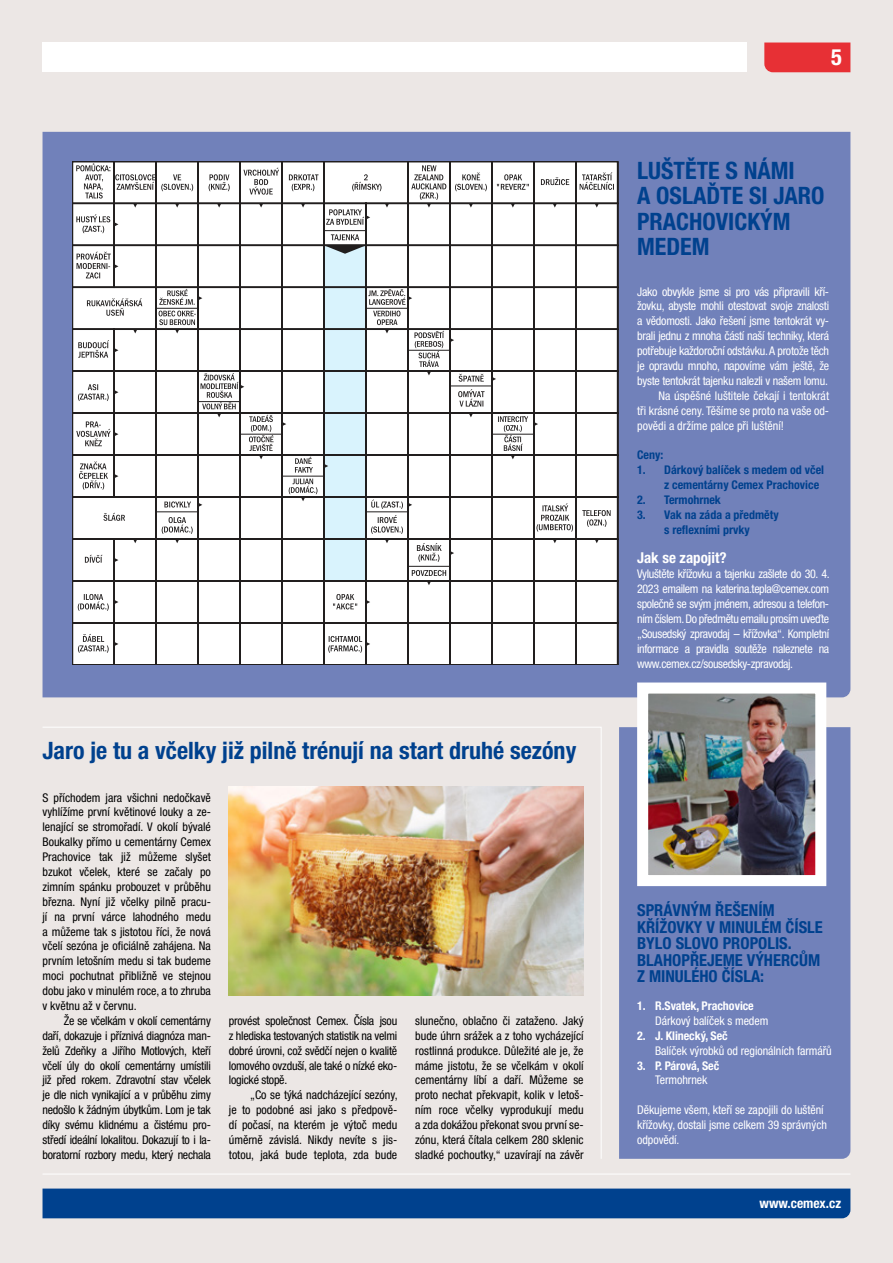
<style>
.page{position:relative;width:893px;height:1263px;background:#ece7e5}
.page>*{position:absolute;margin:0;border:0;box-sizing:border-box;transform-origin:0 0}
.t1{font:700 condensed 24px/25.5px "Helvetica Neue LT Pro";color:#00418e}
.t2{font:700 condensed 22.5px "Helvetica Neue LT Pro";color:#fff}
.t3{font:700 condensed 16.5px/16.5px "Helvetica Neue LT Pro";color:#00418e}
.t4{font:700 condensed 15px "Helvetica Neue LT Pro";color:#fff}
.t5{font:700 condensed 13.5px "Helvetica Neue LT Pro";color:#fff}
.t6{font:condensed 12px/14.9px "Helvetica Neue LT Pro";color:#000;text-align:justify}
.t7{font:condensed 12px/14.9px "Helvetica Neue LT Pro";letter-spacing:-.005em;color:#fff;text-align:justify}
.t8{font:700 condensed 12px/14.9px "Helvetica Neue LT Pro";color:#00418e}
.t9{font:700 condensed 12px "Helvetica Neue LT Pro";letter-spacing:-.005em;color:#fff}
</style>
<div class="page">
<hr style="left:43px;top:1174px;width:807px;height:1px;background:#fff">
<div style="left:43px;top:1188px;width:807px;height:30px;background:#00418e"></div>
<div style="left:764px;top:43px;width:86px;height:29px;background:#e73035"></div>
<div style="left:43px;top:43px;width:704px;height:29px;background:#fff"></div>
<div style="left:43px;top:132px;width:807px;height:565px;background:#7181ba"></div>
<svg style="left:73px;top:162px;width:544px;height:502px;background:#e7e8e9"></svg>
<hr style="left:450px;top:664px;width:42px;height:1px;background:#211e1e">
<hr style="left:617px;top:203px;width:2px;height:42px;background:#211e1e">
<hr style="left:282px;top:664px;width:42px;height:1px;background:#211e1e">
<hr style="left:617px;top:497px;width:2px;height:42px;background:#211e1e">
<hr style="left:72px;top:581px;width:1px;height:42px;background:#211e1e">
<hr style="left:72px;top:455px;width:1px;height:42px;background:#211e1e">
<hr style="left:617px;top:245px;width:2px;height:42px;background:#211e1e">
<hr style="left:450px;top:161px;width:42px;height:1px;background:#211e1e">
<hr style="left:282px;top:161px;width:42px;height:1px;background:#211e1e">
<hr style="left:617px;top:329px;width:2px;height:42px;background:#211e1e">
<hr style="left:156px;top:664px;width:42px;height:1px;background:#211e1e">
<hr style="left:324px;top:664px;width:42px;height:1px;background:#211e1e">
<hr style="left:534px;top:664px;width:42px;height:1px;background:#211e1e">
<hr style="left:198px;top:161px;width:42px;height:1px;background:#211e1e">
<hr style="left:408px;top:664px;width:42px;height:1px;background:#211e1e">
<hr style="left:576px;top:161px;width:42px;height:1px;background:#211e1e">
<hr style="left:617px;top:161px;width:2px;height:42px;background:#211e1e">
<hr style="left:72px;top:203px;width:1px;height:42px;background:#211e1e">
<hr style="left:534px;top:161px;width:42px;height:1px;background:#211e1e">
<hr style="left:617px;top:539px;width:2px;height:42px;background:#211e1e">
<hr style="left:72px;top:161px;width:1px;height:42px;background:#211e1e">
<hr style="left:72px;top:161px;width:42px;height:1px;background:#211e1e">
<hr style="left:114px;top:664px;width:42px;height:1px;background:#211e1e">
<hr style="left:72px;top:287px;width:1px;height:42px;background:#211e1e">
<hr style="left:72px;top:539px;width:1px;height:42px;background:#211e1e">
<hr style="left:240px;top:161px;width:42px;height:1px;background:#211e1e">
<hr style="left:324px;top:161px;width:84px;height:1px;background:#211e1e">
<hr style="left:617px;top:623px;width:2px;height:42px;background:#211e1e">
<hr style="left:576px;top:664px;width:42px;height:1px;background:#211e1e">
<hr style="left:492px;top:664px;width:42px;height:1px;background:#211e1e">
<hr style="left:72px;top:371px;width:1px;height:42px;background:#211e1e">
<hr style="left:617px;top:413px;width:2px;height:42px;background:#211e1e">
<hr style="left:72px;top:245px;width:1px;height:42px;background:#211e1e">
<hr style="left:156px;top:161px;width:42px;height:1px;background:#211e1e">
<hr style="left:617px;top:287px;width:2px;height:42px;background:#211e1e">
<hr style="left:492px;top:161px;width:42px;height:1px;background:#211e1e">
<hr style="left:240px;top:664px;width:42px;height:1px;background:#211e1e">
<hr style="left:617px;top:371px;width:2px;height:42px;background:#211e1e">
<hr style="left:366px;top:664px;width:42px;height:1px;background:#211e1e">
<hr style="left:114px;top:161px;width:42px;height:1px;background:#211e1e">
<hr style="left:198px;top:664px;width:42px;height:1px;background:#211e1e">
<hr style="left:72px;top:413px;width:1px;height:42px;background:#211e1e">
<hr style="left:72px;top:497px;width:1px;height:42px;background:#211e1e">
<hr style="left:617px;top:455px;width:2px;height:42px;background:#211e1e">
<hr style="left:617px;top:581px;width:2px;height:42px;background:#211e1e">
<hr style="left:408px;top:161px;width:42px;height:1px;background:#211e1e">
<hr style="left:72px;top:623px;width:1px;height:42px;background:#211e1e">
<hr style="left:72px;top:664px;width:42px;height:1px;background:#211e1e">
<hr style="left:72px;top:329px;width:1px;height:42px;background:#211e1e">
<svg style="left:43px;top:727px;width:558px;height:269px"></svg>
<div style="left:619px;top:727px;width:231px;height:432px;background:#7181ba"></div>
<img style="left:649px;top:694px;width:165px;height:180px">
<div style="left:637px;top:682px;width:189px;height:204px;border:11px solid #fff"></div>
<img style="left:229px;top:787px;width:355px;height:208px">
<p class="t1" style="left:43px;top:738px;width:535px">Jaro je tu a včelky již pilně trénují na start druhé sezóny</p>
<p class="t6" style="left:43px;top:790px;width:170px">S příchodem jara všichni nedočkavě vyhlížíme první květinové louky a ze&shy;lenající se stromořadí. V okolí bývalé Boukalky přímo u cementárny Cemex Prachovice tak již můžeme slyšet bzukot včelek, které se začaly po zimním spánku probouzet v průběhu března. Nyní již včelky pilně pracu&shy;jí na první várce lahodného medu a můžeme tak s jistotou říci, že nová včelí sezóna je oficiálně zahájena. Na prvním letošním medu si tak budeme moci pochutnat přibližně ve stejnou dobu jako v minulém roce, a to zhruba v květnu až v červnu.</p>
<p class="t6" style="left:43px;top:1013px;width:170px;text-indent:21px">Že se včelkám v okolí cementárny daří, dokazuje i příznivá diagnóza man&shy;želů Zdeňky a Jiřího Motlových, kteří včelí úly do okolí cementárny umístili již před rokem. Zdravotní stav včelek je dle nich vynikající a v průběhu zimy nedošlo k žádným úbytkům. Lom je tak díky svému klidnému a čistému pro&shy;středí ideální lokalitou. Dokazují to i la&shy;boratorní rozbory medu, který nechala</p>
<p class="t6" style="left:229px;top:1013px;width:170px">provést společnost Cemex. Čísla jsou z hlediska testovaných statistik na velmi dobré úrovni, což svědčí nejen o kvalitě lomového ovzduší, ale také o nízké eko&shy;logické stopě.</p>
<p class="t6" style="left:415px;top:1013px;width:170px">slunečno, oblačno či zataženo. Jaký bude úhrn srážek a z toho vycházející rostlinná produkce. Důležité ale je, že máme jistotu, že se včelkám v okolí cementárny líbí a daří. Můžeme se proto nechat překvapit, kolik v letoš&shy;ním roce včelky vyprodukují medu a zda dokážou překonat svou první se&shy;zónu, která čítala celkem 280 sklenic sladké pochoutky,“ uzavírají na závěr</p>
<p class="t6" style="left:229px;top:1087px;width:170px;text-indent:21px">„Co se týká nadcházející sezóny, je to podobné asi jako s předpově&shy;dí počasí, na kterém je výtoč medu úměrně závislá. Nikdy nevíte s jis&shy;totou, jaká bude teplota, zda bude</p>
<p class="t2" style="left:831px;top:44px;width:12px">5</p>
<p class="t1" style="left:637px;top:157px;width:159px">LUŠTĚTE S NÁMI</p>
<p class="t1" style="left:637px;top:183px;width:189px">A OSLAĎTE SI JARO<br>PRACHOVICKÝM<br>MEDEM</p>
<p class="t7" style="left:637px;top:284px;width:194px">Jako obvykle jsme si pro vás připravili kří&shy;žovku, abyste mohli otestovat svoje znalosti a vědomosti. Jako řešení jsme tentokrát vy&shy;brali jednu z mnoha částí naší techniky, která potřebuje každoroční odstávku. A protože těch je opravdu mnoho, napovíme vám ještě, že byste tentokrát tajenku nalezli v našem lomu.</p>
<p class="t7" style="left:637px;top:388px;width:194px;text-indent:21px">Na úspěšné luštitele čekají i tentokrát tři krásné ceny. Těšíme se proto na vaše od&shy;povědi a držíme palce při luštění!</p>
<p class="t8" style="left:637px;top:447px;width:28px">Ceny:</p>
<p class="t8" style="left:664px;top:462px;width:161px;text-indent:-27px">1. Dárkový balíček s medem od včel z cementárny Cemex Prachovice</p>
<p class="t8" style="left:637px;top:492px;width:85px">2. Termohrnek</p>
<p class="t8" style="left:637px;top:507px;width:143px;text-align:center">3. Vak na záda a předměty s reflexními prvky</p>
<p class="t4" style="left:637px;top:549px;width:91px">Jak se zapojit?</p>
<p class="t7" style="left:637px;top:567px;width:194px">Vyluštěte křížovku a tajenku zašlete do 30. 4.<br>2023 emailem na katerina.tepla@cemex.com společně se svým jménem, adresou a telefon&shy;ním číslem. Do předmětu emailu prosím uveďte „Sousedský zpravodaj – křížovka“. Kompletní informace a pravidla soutěže naleznete na www.cemex.cz/sousedsky-zpravodaj.</p>
<p class="t3" style="left:637px;top:902px;width:187px">SPRÁVNÝM ŘEŠENÍM<br>KŘÍŽOVKY V MINULÉM ČÍSLE<br>BYLO SLOVO PROPOLIS.<br>BLAHOPŘEJEME VÝHERCŮM</p>
<p class="t3" style="left:637px;top:968px;width:129px">Z MINULÉHO ČÍSLA:</p>
<p class="t9" style="left:637px;top:998px;width:118px">1. R.Svatek, Prachovice</p>
<p class="t7" style="left:655px;top:1013px;width:115px">Dárkový balíček s medem</p>
<p class="t9" style="left:637px;top:1028px;width:92px">2. J. Klinecký, Seč</p>
<p class="t7" style="left:655px;top:1043px;width:178px">Balíček výrobků od regionálních farmářů</p>
<p class="t9" style="left:637px;top:1058px;width:84px">3. P. Párová, Seč</p>
<p class="t7" style="left:655px;top:1073px;width:54px">Termohrnek</p>
<p class="t7" style="left:637px;top:1102px;width:191px;text-align:left">Děkujeme všem, kteří se zapojili do luštění křížovky, dostali jsme celkem 39 správných odpovědí.</p>
<p class="t5" style="left:759px;top:1195px;width:83px">www.cemex.cz</p>
</div>
